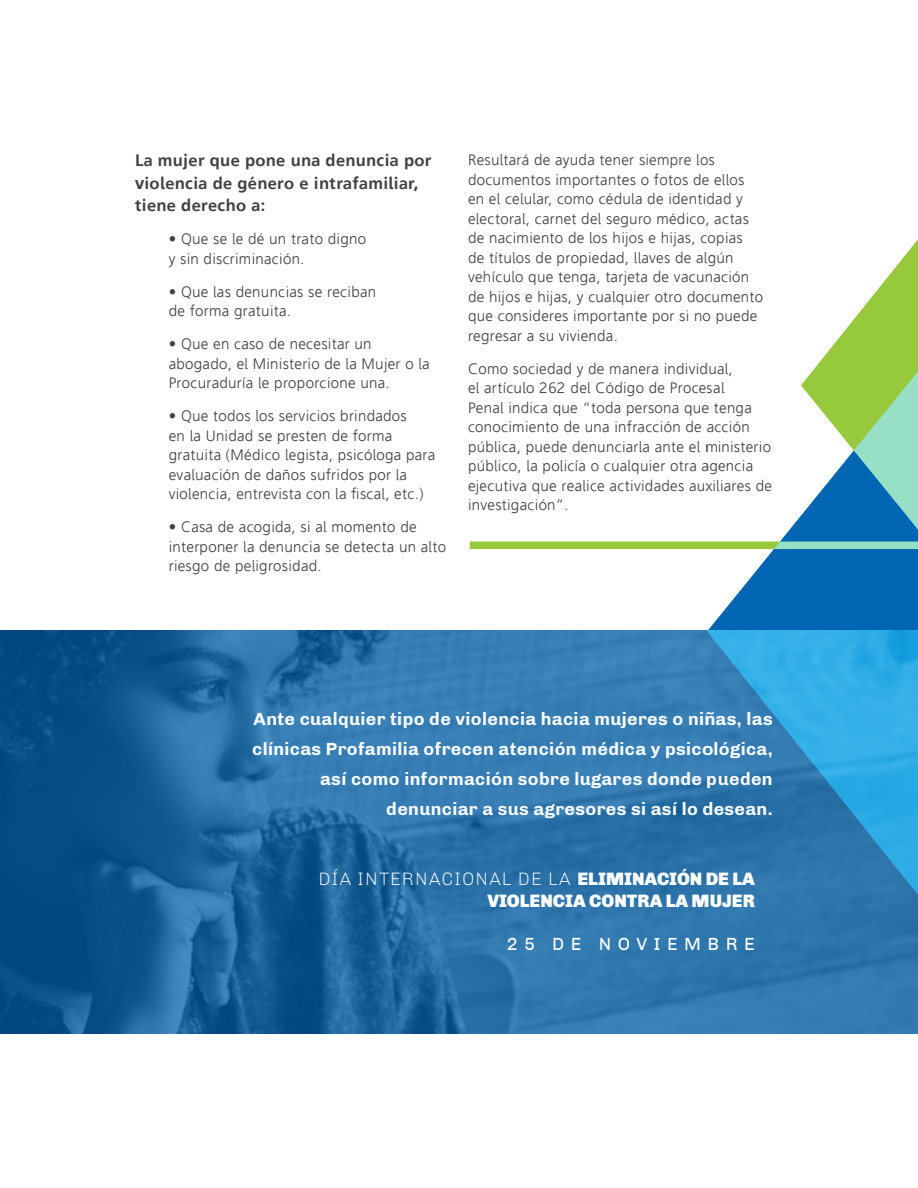
<style>
.page{position:relative;width:918px;height:1188px;background:#fff}
.page>*{position:absolute;margin:0;border:0;box-sizing:border-box;transform-origin:0 0}
.t1{font:700 18px/30px "Chivo";letter-spacing:.02em;color:#fff;text-align:right}
.t2{font:900 18px/21.6px "Chivo";color:#fff;text-align:right}
.t3{font:18px "Chivo";letter-spacing:.36em;color:#fff}
.t4{font:16.5px/22.5px "Agan 65";letter-spacing:.02em;color:#414042}
.t5{font:15px/19.5px "Agan 45";letter-spacing:.02em;color:#414042}
.s1{font-weight:300}
</style>
<div class="page">
<svg style="left:0;top:630px;width:918px;height:404px;background:#246aa0"></svg>
<svg style="left:707px;top:515px;width:211px;height:431px;background:#378fc5"></svg>
<svg style="left:801px;top:239px;width:117px;height:366px"></svg>
<svg style="left:470px;top:542px;width:448px;height:7px;background:#97cf67"></svg>
<p class="t4" style="left:135px;top:149px;width:298px">La mujer que pone una denuncia por violencia de género e intrafamiliar, tiene derecho a:</p>
<p class="t5" style="left:169px;top:230px;width:199px">• Que se le dé un trato digno y sin discriminación.</p>
<p class="t5" style="left:169px;top:282px;width:209px">• Que las denuncias se reciban de forma gratuita.</p>
<p class="t5" style="left:169px;top:335px;width:262px">• Que en caso de necesitar un abogado, el Ministerio de la Mujer o la<br>Procuraduría le proporcione una.</p>
<p class="t5" style="left:169px;top:407px;width:268px">• Que todos los servicios brindados<br>en la Unidad se presten de forma gratuita (Médico legista, psicóloga para evaluación de daños sufridos por la violencia, entrevista con la fiscal, etc.)</p>
<p class="t5" style="left:169px;top:518px;width:279px">• Casa de acogida, si al momento de interponer la denuncia se detecta un alto riesgo de peligrosidad.</p>
<p class="t5" style="left:468px;top:151px;width:297px">Resultará de ayuda tener siempre los documentos importantes o fotos de ellos en el celular, como cédula de identidad y electoral, carnet del seguro médico, actas de nacimiento de los hijos e hijas, copias<br>de títulos de propiedad, llaves de algún vehículo que tenga, tarjeta de vacunación de hijos e hijas, y cualquier otro documento que consideres importante por si no puede regresar a su vivienda.</p>
<p class="t5" style="left:468px;top:359px;width:305px">Como sociedad y de manera individual,<br>el artículo 262 del Código de Procesal<br>Penal indica que “toda persona que tenga conocimiento de una infracción de acción pública, puede denunciarla ante el ministerio público, la policía o cualquier otra agencia ejecutiva que realice actividades auxiliares de investigación”.</p>
<p class="t1" style="left:252px;top:704px;width:522px">Ante cualquier tipo de violencia hacia mujeres o niñas, las clínicas Profamilia ofrecen atención médica y psicológica, así como información sobre lugares donde pueden denunciar a sus agresores si así lo desean.</p>
<p class="t2" style="left:319px;top:868px;width:438px"><span class="s1">DÍA INTERNACIONAL DE LA</span> ELIMINACIÓN DE LA<br>VIOLENCIA CONTRA LA MUJER</p>
<p class="t3" style="left:507px;top:933px;width:250px">25 DE NOVIEMBRE</p>
</div>
